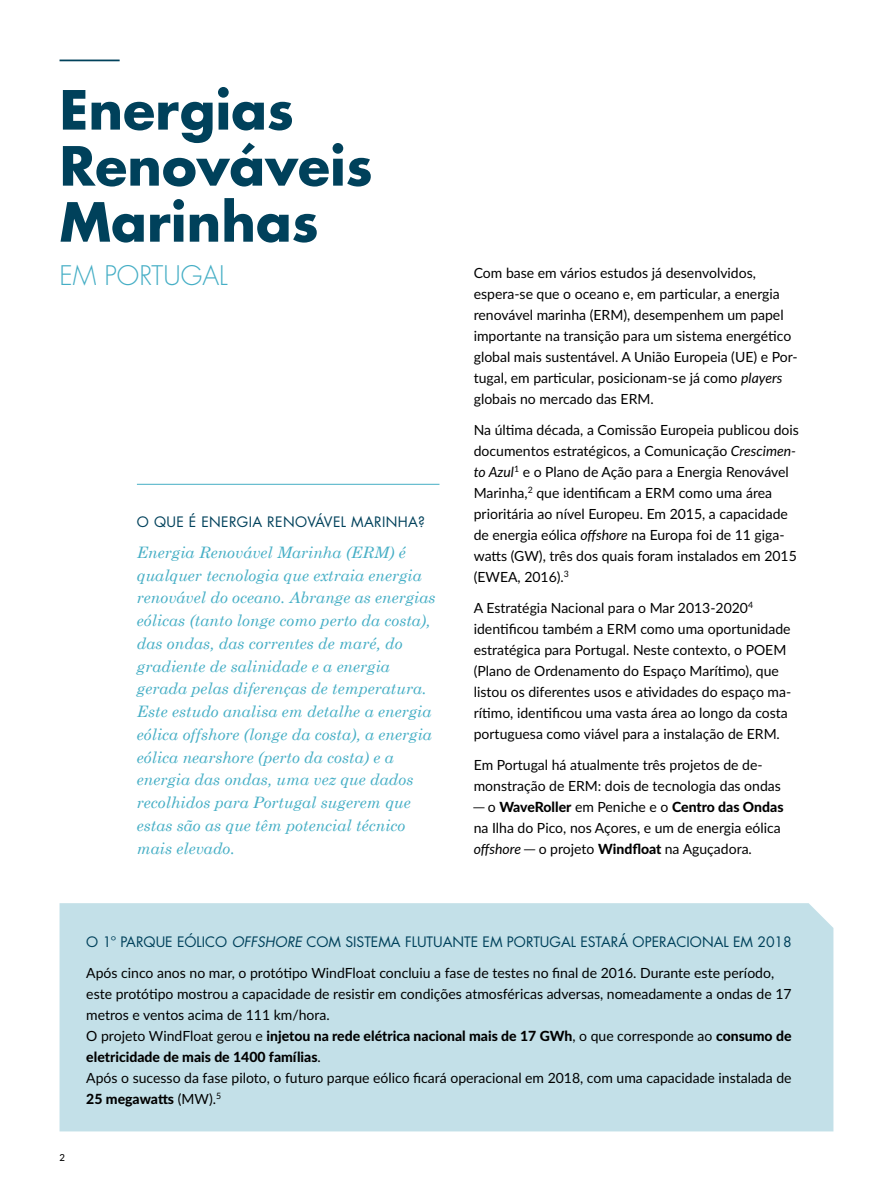
<style>
.page{position:relative;width:893px;height:1191px;background:#fff}
.page>*{position:absolute;margin:0;border:0;box-sizing:border-box;transform-origin:0 0}
.t1{font:700 52.5px/56px "Futura Std";color:#00415b}
.t2{font:300 26.25px "Futura Std";color:#45aec5}
.t3{font:italic 15.75px/22.8px "Century Schoolbook";color:#45aec5}
.t4{font:14px/21px "Lato";color:#000}
.t5{font:14px "Futura Std";color:#00415b}
.t6{font:14px "Futura Std";letter-spacing:.025em;color:#00415b}
.t7{font:500 9.62px "Lato";color:#000}
.s1{font-style:italic}
.s2{font-weight:800}
</style>
<div class="page">
<hr style="left:137px;top:484px;width:302px;height:1px;background:#45aec5">
<hr style="left:60px;top:60px;width:60px;height:1px;background:#00415b">
<div style="left:60px;top:903px;width:773px;height:228px;background:#c3e0e8"></div>
<h1 class="t1" style="left:60px;top:81px;width:315px">Energias<br>Renováveis<br>Marinhas</h1>
<h2 class="t2" style="left:60px;top:259px;width:170px">EM PORTUGAL</h2>
<p class="t4" style="left:474px;top:262px;width:325px">Com base em vários estudos já desenvolvidos, espera-se que o oceano e, em particular, a energia renovável marinha (ERM), desempenhem um papel importante na transição para um sistema energético global mais sustentável. A União Europeia (UE) e Por&shy;tugal, em particular, posicionam-se já como <span class="s1">players </span>globais no mercado das ERM.</p>
<p class="t4" style="left:474px;top:419px;width:327px">Na última década, a Comissão Europeia publicou dois documentos estratégicos, a Comunicação <span class="s1">Crescimen&shy;to Azul</span><sup>1</sup> e o Plano de Ação para a Energia Renovável Marinha,<sup>2</sup> que identificam a ERM como uma área prioritária ao nível Europeu. Em 2015, a capacidade de energia eólica <span class="s1">offshore</span> na Europa foi de 11 giga&shy;watts (GW), três dos quais foram instalados em 2015 (EWEA, 2016).<sup>3</sup></p>
<p class="t4" style="left:474px;top:596px;width:319px">A Estratégia Nacional para o Mar 2013-2020<sup>4 </sup>identificou também a ERM como uma oportunidade estratégica para Portugal. Neste contexto, o POEM (Plano de Ordenamento do Espaço Marítimo), que listou os diferentes usos e atividades do espaço ma&shy;rítimo, identificou uma vasta área ao longo da costa portuguesa como viável para a instalação de ERM.</p>
<p class="t4" style="left:474px;top:753px;width:311px">Em Portugal há atualmente três projetos de de&shy;monstração de ERM: dois de tecnologia das ondas ─ o <span class="s2">WaveRoller</span> em Peniche e o <span class="s2">Centro das Ondas </span>na Ilha do Pico, nos Açores, e um de energia eólica <span class="s1">offshore</span> ─ o projeto <span class="s2">Windfloat</span> na Aguçadora.</p>
<p class="t6" style="left:137px;top:513px;width:290px">O QUE É ENERGIA RENOVÁVEL MARINHA?</p>
<p class="t3" style="left:137px;top:540px;width:300px">Energia Renovável Marinha (ERM) é qualquer tecnologia que extraia energia renovável do oceano. Abrange as energias eólicas (tanto longe como perto da costa), das ondas, das correntes de maré, do gradiente de salinidade e a energia gerada pelas diferenças de temperatura.<br>Este estudo analisa em detalhe a energia eólica offshore (longe da costa), a energia eólica nearshore (perto da costa) e a energia das ondas, uma vez que dados recolhidos para Portugal sugerem que estas são as que têm potencial técnico mais elevado.</p>
<p class="t7" style="left:60px;top:1150px;width:7px">2</p>
<p class="t5" style="left:86px;top:933px;width:707px">O 1º PARQUE EÓLICO <span class="s1">OFFSHORE</span> COM SISTEMA FLUTUANTE EM PORTUGAL ESTARÁ OPERACIONAL EM 2018</p>
<p class="t4" style="left:86px;top:962px;width:707px">Após cinco anos no mar, o protótipo WindFloat concluiu a fase de testes no final de 2016. Durante este período, este protótipo mostrou a capacidade de resistir em condições atmosféricas adversas, nomeadamente a ondas de 17 metros e ventos acima de 111 km/hora.<br>O projeto WindFloat gerou e <span class="s2">injetou na rede elétrica nacional mais de 17 GWh</span>, o que corresponde ao <span class="s2">consumo de eletricidade de mais de 1400 famílias</span>.<br>Após o sucesso da fase piloto, o futuro parque eólico ficará operacional em 2018, com uma capacidade instalada de <span class="s2">25 megawatts</span> (MW).<sup>5</sup></p>
</div>
